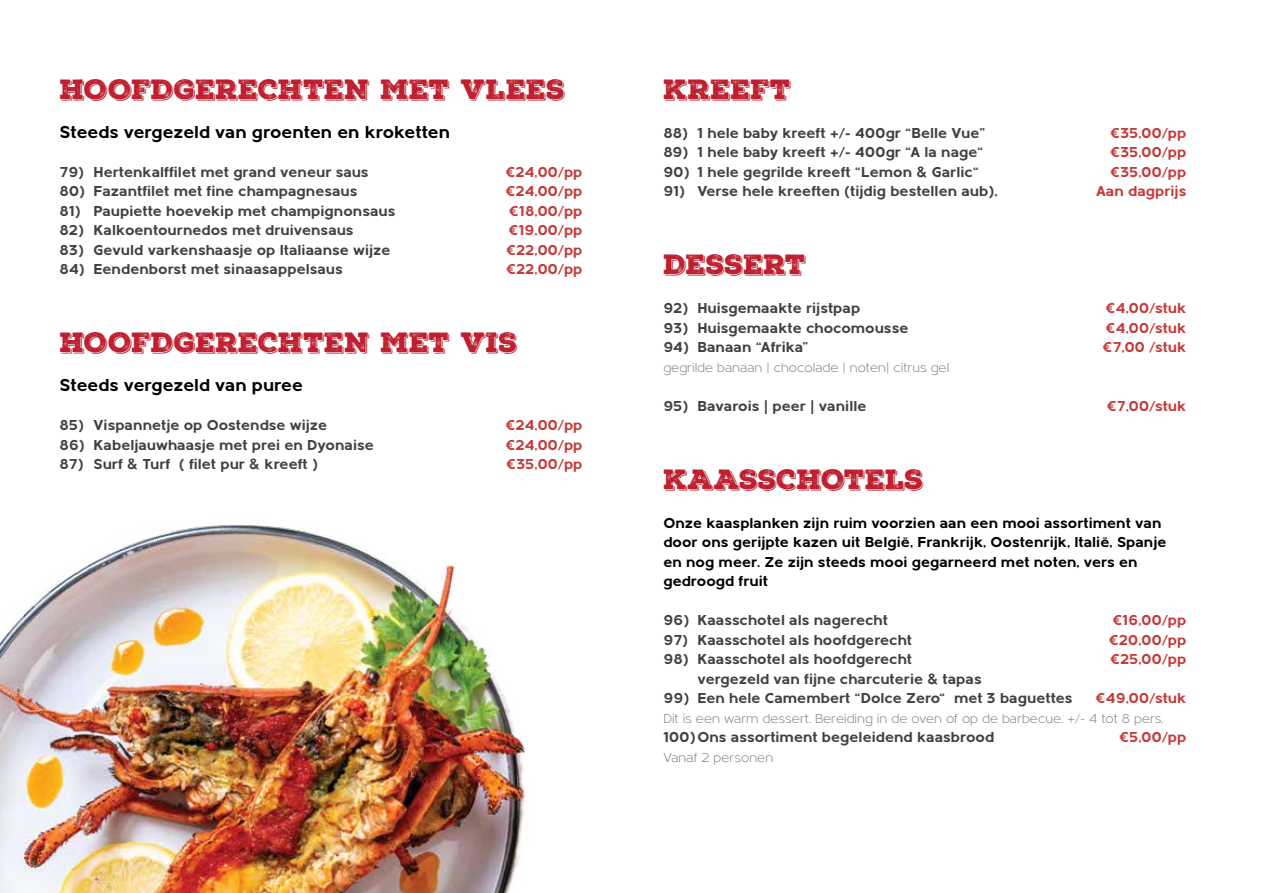
<style>
.page{position:relative;width:1263px;height:893px;background:#fff}
.page>*{position:absolute;margin:0;border:0;box-sizing:border-box;transform-origin:0 0}
.t1{font:27px "Nexa Rust Slab Black Shadow 01";letter-spacing:.01em;color:#be1e2d}
.t2{font:700 18px "Metrisch";color:#000}
.t3{font:700 15px "Metrisch";color:#414042}
.t4{font:700 15px "Metrisch";color:#c33b39}
.t5{font:700 15px/19.5px "Metrisch";color:#000}
.t6{font:300 13.5px "Metrisch";color:#77787b}
</style>
<div class="page">
<img style="left:0;top:524px;width:526px;height:369px">
<h1 class="t1" style="left:60px;top:71px;width:507px">HOOFDGERECHTEN MET VLEES</h1>
<p class="t2" style="left:60px;top:121px;width:392px">Steeds vergezeld van groenten en kroketten</p>
<p class="t3" style="left:60px;top:163px;width:311px">79) Hertenkalffilet met grand veneur saus</p>
<p class="t4" style="left:505px;top:163px;width:79px">€24,00/pp</p>
<p class="t3" style="left:60px;top:182px;width:299px">80) Fazantfilet met fine champagnesaus</p>
<p class="t4" style="left:505px;top:182px;width:79px">€24,00/pp</p>
<p class="t3" style="left:60px;top:202px;width:337px">81) Paupiette hoevekip met champignonsaus</p>
<p class="t4" style="left:509px;top:202px;width:75px">€18,00/pp</p>
<p class="t3" style="left:60px;top:221px;width:296px">82) Kalkoentournedos met druivensaus</p>
<p class="t4" style="left:508px;top:221px;width:76px">€19,00/pp</p>
<p class="t3" style="left:60px;top:241px;width:333px">83) Gevuld varkenshaasje op Italiaanse wijze</p>
<p class="t4" style="left:506px;top:241px;width:78px">€22,00/pp</p>
<p class="t3" style="left:60px;top:260px;width:285px">84) Eendenborst met sinaasappelsaus</p>
<p class="t4" style="left:506px;top:260px;width:78px">€22,00/pp</p>
<h1 class="t1" style="left:60px;top:324px;width:459px">HOOFDGERECHTEN MET VIS</h1>
<p class="t2" style="left:60px;top:375px;width:245px">Steeds vergezeld van puree</p>
<p class="t3" style="left:60px;top:416px;width:269px">85) Vispannetje op Oostendse wijze</p>
<p class="t4" style="left:505px;top:416px;width:79px">€24,00/pp</p>
<p class="t3" style="left:60px;top:436px;width:316px">86) Kabeljauwhaasje met prei en Dyonaise</p>
<p class="t4" style="left:505px;top:436px;width:79px">€24,00/pp</p>
<p class="t3" style="left:60px;top:455px;width:260px">87) Surf &amp; Turf ( filet pur &amp; kreeft )</p>
<p class="t4" style="left:506px;top:455px;width:78px">€35,00/pp</p>
<h1 class="t1" style="left:663px;top:71px;width:129px">KREEFT</h1>
<p class="t3" style="left:663px;top:124px;width:323px">88) 1 hele baby kreeft +/- 400gr “Belle Vue”</p>
<p class="t4" style="left:1110px;top:124px;width:78px">€35,00/pp</p>
<p class="t3" style="left:663px;top:143px;width:322px">89) 1 hele baby kreeft +/- 400gr “A la nage“</p>
<p class="t4" style="left:1110px;top:143px;width:78px">€35,00/pp</p>
<p class="t3" style="left:663px;top:163px;width:317px">90) 1 hele gegrilde kreeft “Lemon &amp; Garlic“</p>
<p class="t4" style="left:1110px;top:163px;width:78px">€35,00/pp</p>
<p class="t3" style="left:663px;top:182px;width:336px">91) Verse hele kreeften (tijdig bestellen aub),</p>
<p class="t4" style="left:1096px;top:182px;width:92px">Aan dagprijs</p>
<h1 class="t1" style="left:663px;top:246px;width:144px">DESSERT</h1>
<p class="t3" style="left:663px;top:299px;width:198px">92) Huisgemaakte rijstpap</p>
<p class="t4" style="left:1105px;top:299px;width:82px">€4,00/stuk</p>
<p class="t3" style="left:663px;top:319px;width:247px">93) Huisgemaakte chocomousse</p>
<p class="t4" style="left:1105px;top:319px;width:82px">€4,00/stuk</p>
<p class="t3" style="left:663px;top:338px;width:147px">94) Banaan “Afrika”</p>
<p class="t4" style="left:1102px;top:338px;width:85px">€7,00 /stuk</p>
<p class="t6" style="left:663px;top:360px;width:287px">gegrilde banaan | chocolade | noten| citrus gel</p>
<p class="t3" style="left:663px;top:397px;width:205px">95) Bavarois | peer | vanille</p>
<p class="t4" style="left:1107px;top:397px;width:81px">€7,00/stuk</p>
<h1 class="t1" style="left:663px;top:461px;width:261px">KAASSCHOTELS</h1>
<p class="t5" style="left:663px;top:513px;width:505px">Onze kaasplanken zijn ruim voorzien aan een mooi assortiment van door ons gerijpte kazen uit België, Frankrijk, Oostenrijk, Italië, Spanje en nog meer. Ze zijn steeds mooi gegarneerd met noten, vers en gedroogd fruit</p>
<p class="t3" style="left:663px;top:611px;width:226px">96) Kaasschotel als nagerecht</p>
<p class="t4" style="left:1112px;top:611px;width:76px">€16,00/pp</p>
<p class="t3" style="left:663px;top:631px;width:250px">97) Kaasschotel als hoofdgerecht</p>
<p class="t4" style="left:1109px;top:631px;width:79px">€20,00/pp</p>
<p class="t3" style="left:663px;top:650px;width:250px">98) Kaasschotel als hoofdgerecht</p>
<p class="t4" style="left:1110px;top:650px;width:78px">€25,00/pp</p>
<p class="t3" style="left:697px;top:670px;width:286px">vergezeld van fijne charcuterie &amp; tapas</p>
<p class="t3" style="left:663px;top:689px;width:411px">99) Een hele Camembert “Dolce Zero“ met 3 baguettes</p>
<p class="t4" style="left:1096px;top:689px;width:92px">€49,00/stuk</p>
<p class="t6" style="left:663px;top:711px;width:502px">Dit is een warm dessert. Bereiding in de oven of op de barbecue. +/- 4 tot 8 pers.</p>
<p class="t3" style="left:663px;top:728px;width:332px">100)Ons assortiment begeleidend kaasbrood</p>
<p class="t4" style="left:1119px;top:728px;width:69px">€5,00/pp</p>
<p class="t6" style="left:663px;top:750px;width:111px">Vanaf 2 personen</p>
</div>
